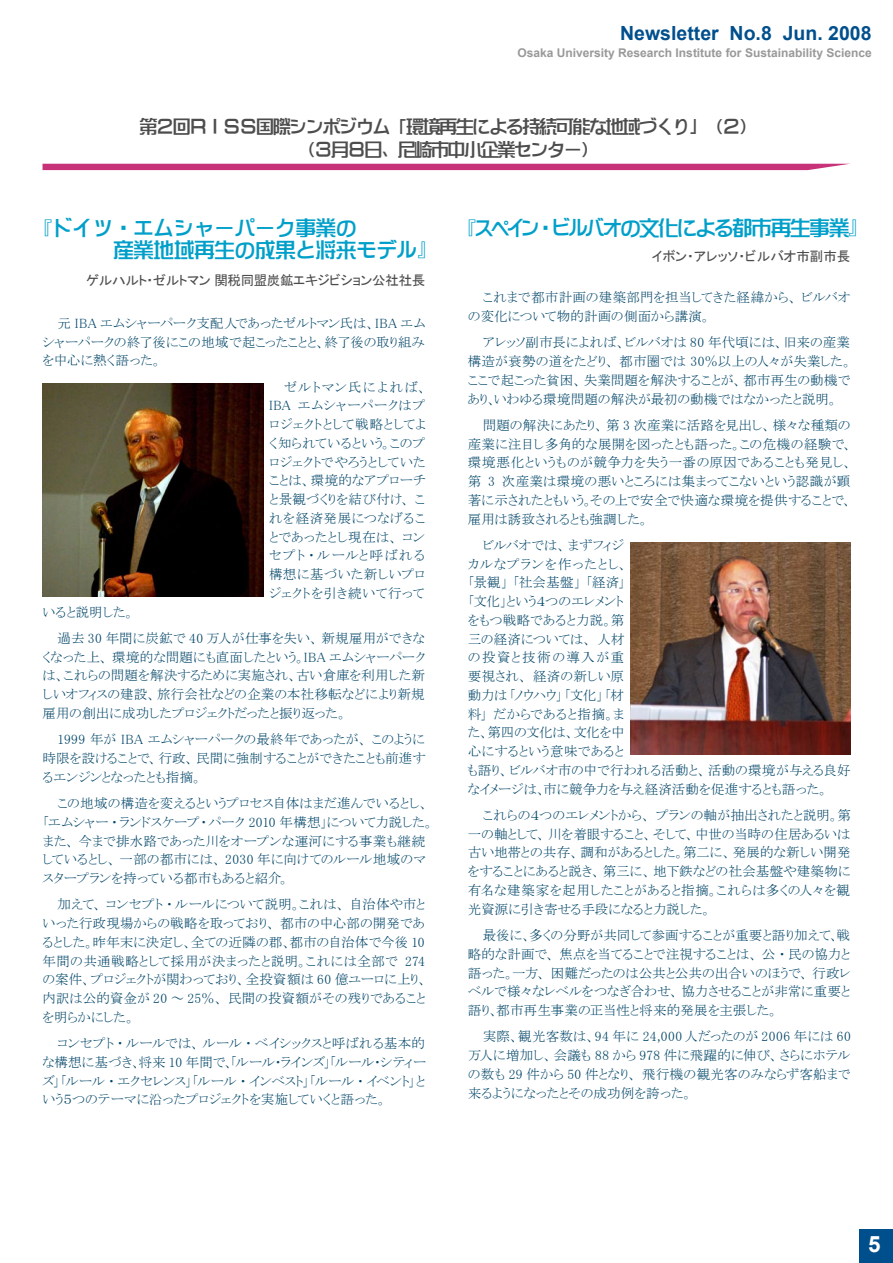
<style>
.page{position:relative;width:893px;height:1263px;background:#fff}
.page>*{position:absolute;margin:0;border:0;box-sizing:border-box;transform-origin:0 0}
.t1{font:700 22.5px "Arial";color:#fff}
.t2{font:20.25px/22.5px "Singeitai EG Extra SJIS";color:#009fc9}
.t3{font:20.25px "Singeitai EGP Extra SJIS";letter-spacing:-.08em;color:#009fc9}
.t4{font:700 19.5px "Arial";color:#004f8d}
.t5{font:18px/22.5px "Singeitai EG Extra SJIS";letter-spacing:-.075em;color:#4d4d4d;text-align:center}
.t6{font:13.5px/18.8px "MS P Mincho";letter-spacing:.01em;color:#004568}
.t7{font:13.5px "MS P Gothic";letter-spacing:-.02em;color:#4d4d4d}
.t8{font:13.5px "MS P Gothic";color:#4d4d4d}
.t9{font:700 12px "Arial";color:#999}
</style>
<div class="page">
<div style="left:859px;top:1229px;width:34px;height:34px;background:#004f8d"></div>
<div style="left:43px;top:164px;width:805px;height:6px;background:#c73279"></div>
<img style="left:630px;top:542px;width:220px;height:213px">
<img style="left:43px;top:384px;width:220px;height:213px">
<p class="t4" style="left:620px;top:21px;width:253px">Newsletter No.8 Jun. 2008</p>
<p class="t9" style="left:518px;top:45px;width:356px">Osaka University Research Institute for Sustainability Science</p>
<p class="t5" style="left:140px;top:115px;width:619px">第２回ＲＩＳＳ国際シンポジウム「環境再生による持続可能な地域づくり」（２）（３月８日、尼崎市中小企業センター）</p>
<p class="t2" style="left:113px;top:217px;width:325px;text-indent:-81px">『ドイツ・エムシャーパーク事業の<br>産業地域再生の成果と将来モデル』</p>
<p class="t7" style="left:86px;top:273px;width:341px">ゲルハルト・ゼルトマン 関税同盟炭鉱エキジビション公社社長</p>
<p class="t6" style="left:43px;top:314px;width:384px;text-align:justify;text-indent:15px">元 IBA エムシャーパーク支配人であったゼルトマン氏は、IBA エムシャーパークの終了後にこの地域で起こったことと、終了後の取り組みを中心に熱く語った。</p>
<p class="t6" style="left:269px;top:377px;width:159px;text-indent:15px">ゼルトマン氏によれば、<br>IBA エムシャーパークはプロジェクトとして戦略としてよく知られているという。このプロジェクトでやろうとしていたことは、環境的なアプローチと景観づくりを結び付け、これを経済発展につなげることであったとし現在は、コンセプト・ルールと呼ばれる構想に基づいた新しいプロジェクトを引き続いて行って</p>
<p class="t6" style="left:58px;top:599px;width:369px;line-height:26.2px;text-indent:-15px">いると説明した。<br>過去 30 年間に炭鉱で 40 万人が仕事を失い、新規雇用ができな</p>
<p class="t6" style="left:43px;top:647px;width:384px;text-align:justify">くなった上、環境的な問題にも直面したという。IBA エムシャーパークは、これらの問題を解決するために実施され、古い倉庫を利用した新しいオフィスの建設、旅行会社などの企業の本社移転などにより新規雇用の創出に成功したプロジェクトだったと振り返った。</p>
<p class="t6" style="left:43px;top:730px;width:385px;text-align:justify;text-indent:15px">1999 年が IBA エムシャーパークの最終年であったが、このように時限を設けることで、行政、民間に強制することができたことも前進するエンジンとなったとも指摘。</p>
<p class="t6" style="left:43px;top:794px;width:393px;text-indent:15px">この地域の構造を変えるというプロセス自体はまだ進んでいるとし、「エムシャー・ランドスケープ・パーク 2010 年構想」について力説した。また、今まで排水路であった川をオープンな運河にする事業も継続しているとし、一部の都市には、 2030 年に向けてのルール地域のマスタープランを持っている都市もあると紹介。</p>
<p class="t6" style="left:43px;top:895px;width:386px;text-indent:15px">加えて、コンセプト・ルールについて説明。これは、自治体や市といった行政現場からの戦略を取っており、都市の中心部の開発であるとした。昨年末に決定し、全ての近隣の郡、都市の自治体で今後 10年間の共通戦略として採用が決まったと説明。これには全部で 274の案件、プロジェクトが関わっており、全投資額は 60 億ユーロに上り、内訳は公的資金が 20 ～ 25％、民間の投資額がその残りであることを明らかにした。</p>
<p class="t6" style="left:43px;top:1034px;width:386px;text-align:justify;text-indent:15px">コンセプト・ルールでは、ルール・ベイシックスと呼ばれる基本的な構想に基づき、将来 10 年間で、「ルール・ラインズ」「ルール・シティーズ」「ルール・エクセレンス」「ルール・インベスト」「ルール・イベント」という５つのテーマに沿ったプロジェクトを実施していくと語った。</p>
<p class="t3" style="left:468px;top:218px;width:391px">『スペイン・ビルバオの文化による都市再生事業』</p>
<p class="t8" style="left:652px;top:249px;width:200px">イボン・アレッソ・ビルバオ市副市長</p>
<p class="t6" style="left:468px;top:288px;width:384px;text-indent:15px">これまで都市計画の建築部門を担当してきた経緯から、ビルバオの変化について物的計画の側面から講演。</p>
<p class="t6" style="left:468px;top:333px;width:386px;text-indent:15px">アレッソ副市長によれば、ビルバオは 80 年代頃には、旧来の産業構造が衰勢の道をたどり、都市圏では 30％以上の人々が失業した。ここで起こった貧困、失業問題を解決することが、都市再生の動機であり、いわゆる環境問題の解決が最初の動機ではなかったと説明。</p>
<p class="t6" style="left:468px;top:416px;width:386px;text-indent:15px">問題の解決にあたり、第 3 次産業に活路を見出し、様々な種類の産業に注目し多角的な展開を図ったとも語った。この危機の経験で、環境悪化というものが競争力を失う一番の原因であることも発見し、第 3 次産業は環境の悪いところには集まってこないという認識が顕著に示されたともいう。その上で安全で快適な環境を提供することで、雇用は誘致されるとも強調した。</p>
<p class="t6" style="left:468px;top:536px;width:384px;text-indent:15px">ビルバオでは、まずフィジ<br>カルなプランを作ったとし、<br>「景観」「社会基盤」「経済」<br>「文化」という４つのエレメント<br>をもつ戦略であると力説。第<br>三の経済については、人材<br>の投資と技術の導入が重<br>要視され、経済の新しい原<br>動力は「ノウハウ」「文化」「材<br>料」だからであると指摘。ま<br>た、第四の文化は、文化を中<br>心にするという意味であると<br>も語り、ビルバオ市の中で行われる活動と、活動の環境が与える良好なイメージは、市に競争力を与え経済活動を促進するとも語った。</p>
<p class="t6" style="left:468px;top:806px;width:385px;text-align:justify;text-indent:15px">これらの４つのエレメントから、プランの軸が抽出されたと説明。第一の軸として、川を着眼すること、そして、中世の当時の住居あるいは古い地帯との共存、調和があるとした。第二に、発展的な新しい開発をすることにあると説き、第三に、地下鉄などの社会基盤や建築物に有名な建築家を起用したことがあると指摘。これらは多くの人々を観光資源に引き寄せる手段になると力説した。</p>
<p class="t6" style="left:468px;top:926px;width:384px;text-align:justify;text-indent:15px">最後に、多くの分野が共同して参画することが重要と語り加えて、戦略的な計画で、焦点を当てることで注視することは、公・民の協力と語った。一方、困難だったのは公共と公共の出合いのほうで、行政レベルで様々なレベルをつなぎ合わせ、協力させることが非常に重要と語り、都市再生事業の正当性と将来的発展を主張した。</p>
<p class="t6" style="left:468px;top:1027px;width:385px;text-align:justify;text-indent:15px">実際、観光客数は、94 年に 24,000 人だったのが 2006 年には 60万人に増加し、会議も 88 から 978 件に飛躍的に伸び、さらにホテルの数も 29 件から 50 件となり、飛行機の観光客のみならず客船まで来るようになったとその成功例を誇った。</p>
<p class="t1" style="left:868px;top:1230px;width:14px">5</p>
</div>
